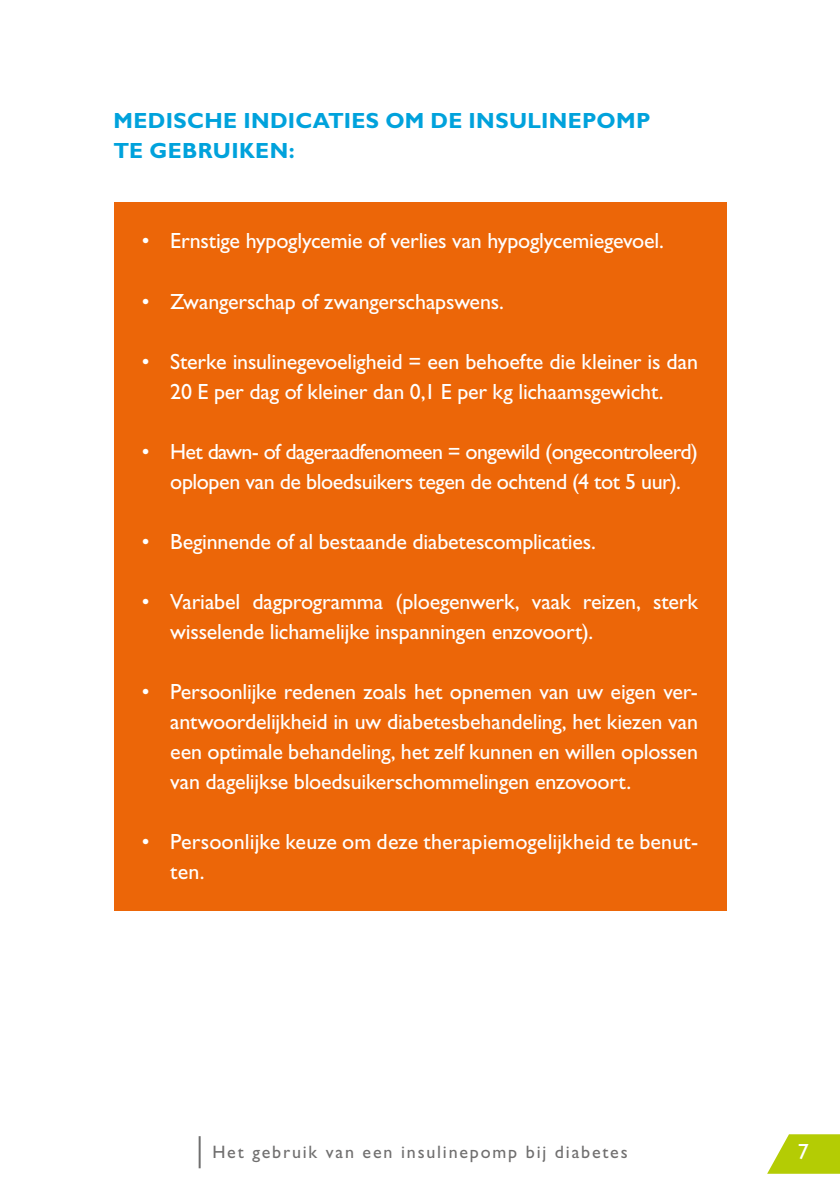
<style>
.page{position:relative;width:840px;height:1191px;background:#fff}
.page>*{position:absolute;margin:0;border:0;box-sizing:border-box;transform-origin:0 0}
.t1{font:22px/30px "Gill Sans Std";letter-spacing:-.01em;color:#fff}
.t2{font:22px/30px "Gill Sans Std";letter-spacing:-.03em;color:#fff;text-align:center}
.t3{font:700 22px/30px "Gill Sans Std";letter-spacing:.015em;color:#00a2dc}
.t4{font:18px "Gill Sans Std";letter-spacing:.1em;color:#706f6f}
</style>
<div class="page">
<hr style="left:198px;top:1136px;width:2px;height:32px;background:#706f6f">
<svg style="left:767px;top:1134px;width:72px;height:39px"></svg>
<div style="left:113px;top:202px;width:613px;height:709px;background:#ec6608"></div>
<p class="t3" style="left:113px;top:106px;width:538px">MEDISCHE INDICATIES OM DE INSULINEPOMP<br>TE GEBRUIKEN:</p>
<p class="t1" style="left:142px;top:226px;width:523px">• Ernstige hypoglycemie of verlies van hypoglycemiegevoel.</p>
<p class="t1" style="left:142px;top:286px;width:363px">• Zwangerschap of zwangerschapswens.</p>
<p class="t1" style="left:142px;top:346px;width:557px;text-align:center">• Sterke insulinegevoeligheid = een behoefte die kleiner is dan<br>20 E per dag of kleiner dan 0,1 E per kg lichaamsgewicht.</p>
<p class="t2" style="left:142px;top:436px;width:557px">• Het dawn- of dageraadfenomeen = ongewild (ongecontroleerd) oplopen van de bloedsuikers tegen de ochtend (4 tot 5 uur).</p>
<p class="t1" style="left:142px;top:526px;width:455px">• Beginnende of al bestaande diabetescomplicaties.</p>
<p class="t1" style="left:170px;top:586px;width:529px;text-indent:-28px">• Variabel dagprogramma (ploegenwerk, vaak reizen, sterk wisselende lichamelijke inspanningen enzovoort).</p>
<p class="t1" style="left:170px;top:676px;width:529px;text-align:justify;text-indent:-28px">• Persoonlijke redenen zoals het opnemen van uw eigen ver&shy;antwoordelijkheid in uw diabetesbehandeling, het kiezen van een optimale behandeling, het zelf kunnen en willen oplossen van dagelijkse bloedsuikerschommelingen enzovoort.</p>
<p class="t1" style="left:170px;top:826px;width:529px;text-indent:-28px">• Persoonlijke keuze om deze therapiemogelijkheid te benut&shy;ten.</p>
<p class="t4" style="left:212px;top:1141px;width:416px">Het gebruik van een insulinepomp bij diabetes</p>
<p class="t1" style="left:797px;top:1136px;width:12px">7</p>
</div>
